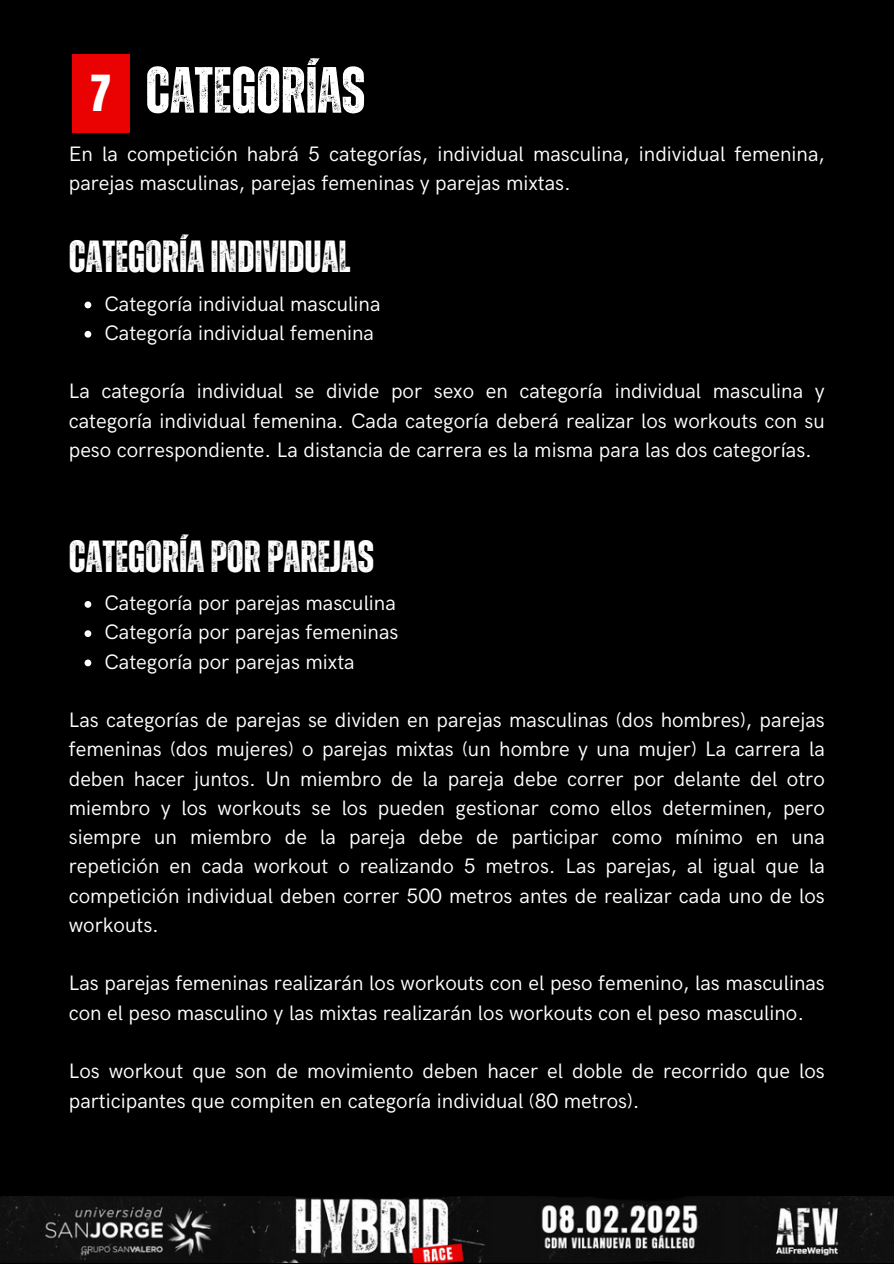
<style>
.page{position:relative;width:894px;height:1264px;background:#fff}
.page>*{position:absolute;margin:0;border:0;box-sizing:border-box;transform-origin:0 0}
.t1{font:700 65.1px "Zuume Rough";color:#fff}
.t2{font:700 45px "Zuume Rough";color:#fff}
.t3{font:42.3px "Anton";color:#fff}
.t4{font:21px/29.2px "HK Grotesk";color:#fff}
</style>
<div class="page">
<div style="left:0;top:0;width:893px;height:1263px;background:#000"></div>
<img style="left:0;top:1196px;width:893px;height:66px">
<div style="left:72px;top:55px;width:57px;height:78px;background:#ea0202"></div>
<svg style="left:84px;top:301px;width:7px;height:7px"></svg>
<svg style="left:84px;top:331px;width:7px;height:6px"></svg>
<svg style="left:84px;top:601px;width:7px;height:6px"></svg>
<svg style="left:84px;top:630px;width:7px;height:7px"></svg>
<svg style="left:84px;top:659px;width:7px;height:7px"></svg>
<p class="t1" style="left:145px;top:61px;width:221px">CATEGORÍAS</p>
<p class="t4" style="left:69px;top:140px;width:757px">En la competición habrá 5 categorías, individual masculina, individual femenina, parejas masculinas, parejas femeninas y parejas mixtas.</p>
<h2 class="t2" style="left:69px;top:236px;width:283px">CATEGORÍAINDIVIDUAL</h2>
<p class="t4" style="left:104px;top:290px;width:277px">Categoría individual masculina</p>
<p class="t4" style="left:104px;top:319px;width:271px">Categoría individual femenina</p>
<p class="t4" style="left:69px;top:377px;width:757px;text-align:justify">La categoría individual se divide por sexo en categoría individual masculina y categoría individual femenina. Cada categoría deberá realizar los workouts con su peso correspondiente. La distancia de carrera es la misma para las dos categorías.</p>
<h1 class="t3" style="left:90px;top:62px;width:22px">7</h1>
<h2 class="t2" style="left:69px;top:535px;width:306px">CATEGORÍAPORPAREJAS</h2>
<p class="t4" style="left:104px;top:589px;width:293px">Categoría por parejas masculina</p>
<p class="t4" style="left:104px;top:618px;width:295px">Categoría por parejas femeninas</p>
<p class="t4" style="left:104px;top:647px;width:252px">Categoría por parejas mixta</p>
<p class="t4" style="left:69px;top:706px;width:757px;text-align:justify">Las categorías de parejas se dividen en parejas masculinas (dos hombres), parejas femeninas (dos mujeres) o parejas mixtas (un hombre y una mujer) La carrera la deben hacer juntos. Un miembro de la pareja debe correr por delante del otro miembro y los workouts se los pueden gestionar como ellos determinen, pero siempre un miembro de la pareja debe de participar como mínimo en una repetición en cada workout o realizando 5 metros. Las parejas, al igual que la competición individual deben correr 500 metros antes de realizar cada uno de los workouts.</p>
<p class="t4" style="left:69px;top:969px;width:757px">Las parejas femeninas realizarán los workouts con el peso femenino, las masculinas con el peso masculino y las mixtas realizarán los workouts con el peso masculino.</p>
<p class="t4" style="left:69px;top:1057px;width:757px">Los workout que son de movimiento deben hacer el doble de recorrido que los participantes que compiten en categoría individual (80 metros).</p>
</div>
